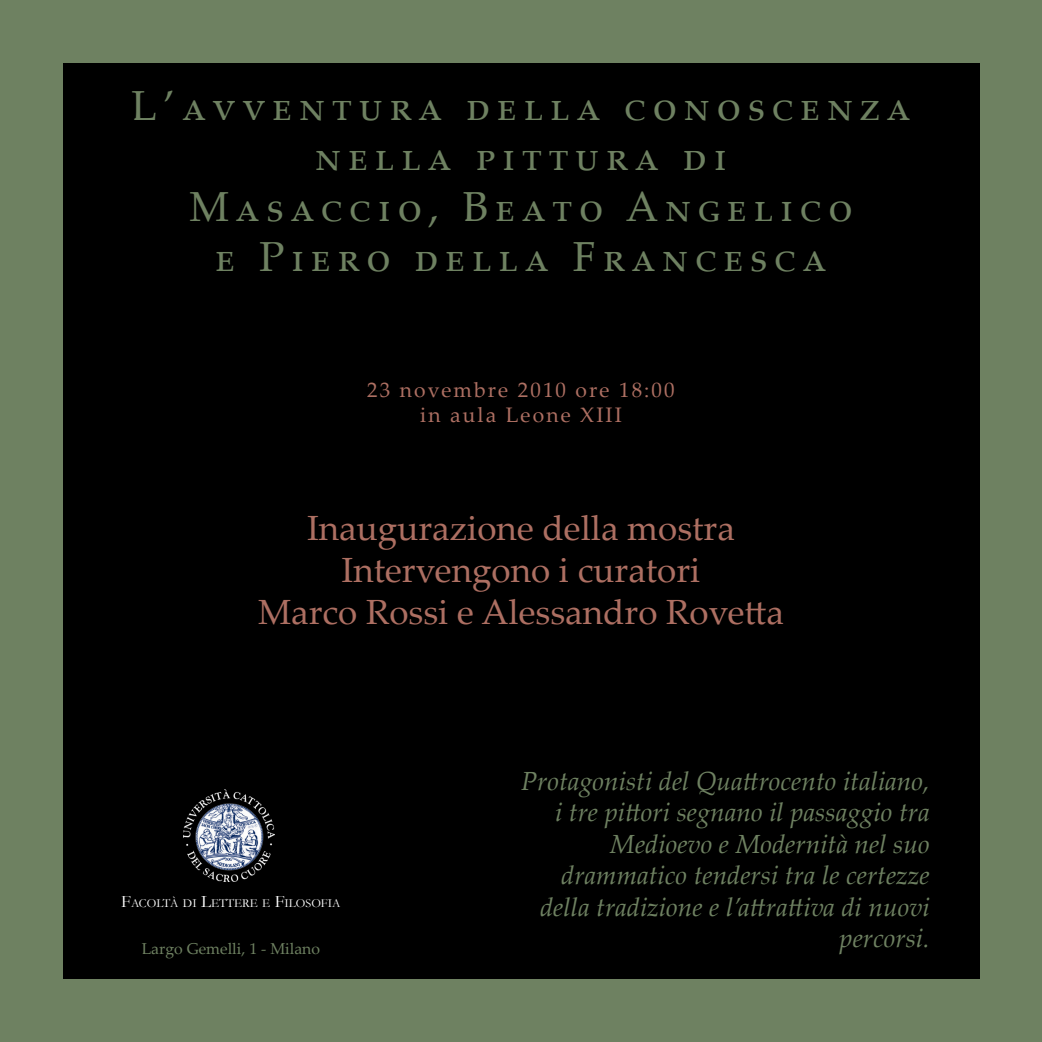
<style>
.page{position:relative;width:1042px;height:1042px;background:#6e8161}
.page>*{position:absolute;margin:0;border:0;box-sizing:border-box;transform-origin:0 0}
.t1{font:42px "Palatino Linotype";letter-spacing:.16em;color:#6e8161}
.t2{font:35px "Palatino Linotype";color:#ad6f62}
.t3{font:italic 26.25px/31.5px "Palatino Linotype";color:#6e8161;text-align:right}
.t4{font:21px "Palatino Linotype";letter-spacing:.1em;color:#ad6f62}
.t5{font:15.75px "Palatino Linotype";color:#6e8161}
.t6{font:12.25px "Garamond";color:#fff}
.s1{font-size:17.5px}
</style>
<div class="page">
<div style="left:63px;top:63px;width:916px;height:916px;background:#000"></div>
<img style="left:183px;top:789px;width:92px;height:93px">
<p class="t1" style="left:132px;top:76px;width:780px">L’avventur a della conoscenza</p>
<p class="t1" style="left:315px;top:126px;width:413px">nella pittura di</p>
<p class="t1" style="left:189px;top:176px;width:665px">Masaccio, Beato Angelico</p>
<p class="t1" style="left:215px;top:227px;width:613px">e Piero della Francesca</p>
<p class="t4" style="left:367px;top:375px;width:309px">23 novembre 2010 ore 18:00</p>
<p class="t4" style="left:420px;top:400px;width:203px">in aula Leone XIII</p>
<p class="t2" style="left:307px;top:503px;width:429px">Inaugurazione della mostra</p>
<p class="t2" style="left:342px;top:545px;width:360px">Intervengono i curatori</p>
<p class="t2" style="left:258px;top:587px;width:527px">Marco Rossi e Alessandro Rovetta</p>
<p class="t6" style="left:121px;top:895px;width:221px"><span class="s1">F</span>ACOLTÀ DI <span class="s1">L</span>ETTERE E <span class="s1">F</span>ILOSOFIA</p>
<p class="t5" style="left:142px;top:937px;width:180px">Largo Gemelli, 1 - Milano</p>
<p class="t3" style="left:521px;top:764px;width:410px">Protagonisti del Quattrocento italiano, i tre pittori segnano il passaggio tra<br>Medioevo e Modernità nel suo</p>
<p class="t3" style="left:540px;top:858px;width:391px">drammatico tendersi tra le certezze della tradizione e l’attrattiva di nuovi percorsi.</p>
</div>
